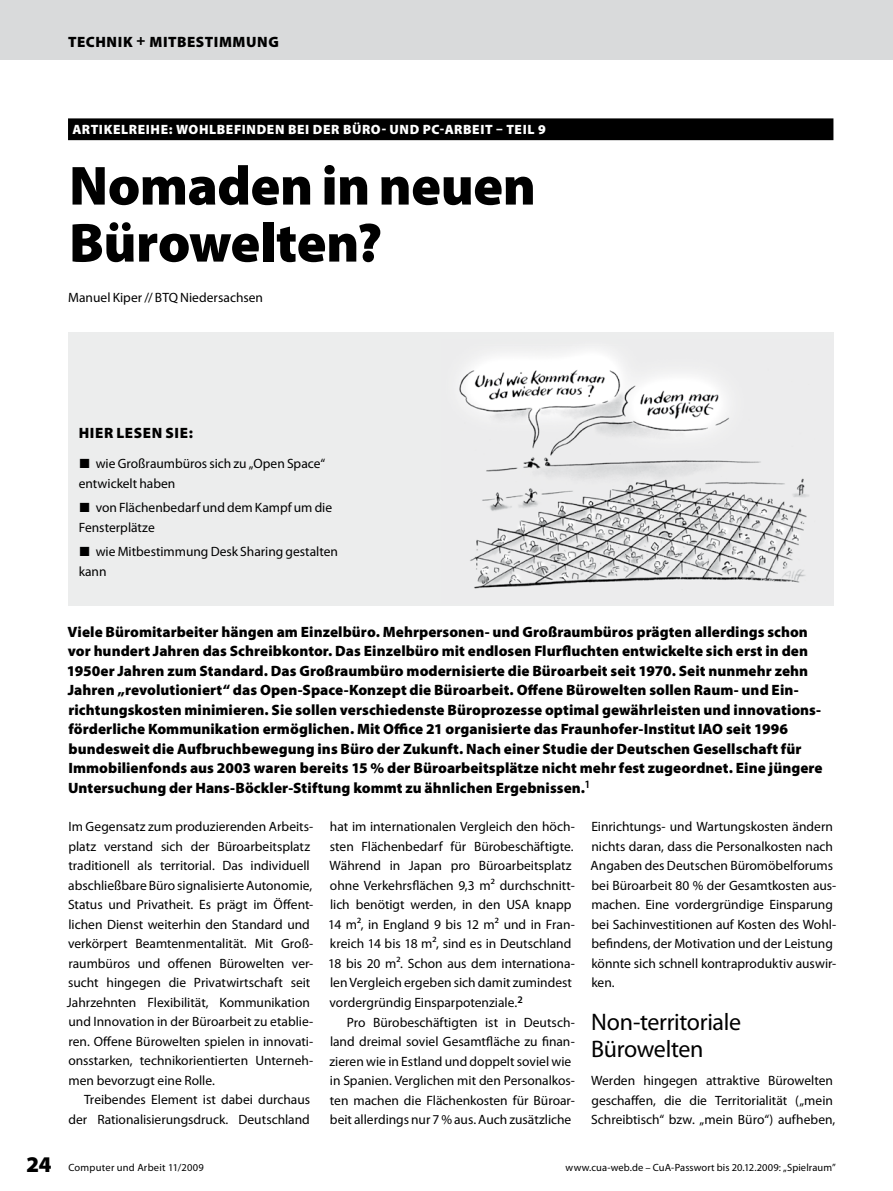
<style>
.page{position:relative;width:893px;height:1191px;background:#fff}
.page>*{position:absolute;margin:0;border:0;box-sizing:border-box;transform-origin:0 0}
.t1{font:900 55.5px/57px "Myriad Pro";letter-spacing:-.01em;color:#000}
.t2{font:24px/27px "Myriad Pro";letter-spacing:-.015em;color:#000}
.t3{font:900 15px/19.5px "Myriad Pro";color:#000}
.t4{font:900 15px "Myriad Pro";letter-spacing:.04em;color:#000}
.t5{font:13.5px/19.5px "Myriad Pro";color:#000}
.t6{font:900 13.5px "Myriad Pro";letter-spacing:.045em;color:#fff}
.t7{font:10.5px "Myriad Pro";letter-spacing:.01em;color:#000}
.s1{font-family:"The Mix Expert"}
.s2{font-weight:900;font-size:22.5px}
</style>
<div class="page">
<div style="left:0;top:0;width:893px;height:60px;background:#d9dadb"></div>
<div style="left:68px;top:118px;width:765px;height:22px;background:#000"></div>
<div style="left:68px;top:333px;width:765px;height:273px;background:#eceded"></div>
<img style="left:459px;top:350px;width:350px;height:239px">
<p class="t4" style="left:68px;top:32px;width:212px">TECHNIK + MITBESTIMMUNG</p>
<p class="t6" style="left:72px;top:120px;width:475px">ARTIKELREIHE: WOHLBEFINDEN BEI DER BÜRO- UND PC-ARBEIT – TEIL 9</p>
<h1 class="t1" style="left:69px;top:155px;width:468px">Nomaden in neuen<br>Bürowelten?</h1>
<p class="t5" style="left:68px;top:288px;width:196px">Manuel Kiper // BTQ Niedersachsen</p>
<p class="t4" style="left:79px;top:422px;width:116px">HIER LESEN SIE:</p>
<p class="t5" style="left:79px;top:454px;width:248px"><span class="s1">ó</span> wie Großraumbüros sich zu „Open Space“ entwickelt haben</p>
<p class="t5" style="left:79px;top:498px;width:255px"><span class="s1">ó</span> von Flächenbedarf und dem Kampf um die<br>Fensterplätze</p>
<p class="t5" style="left:79px;top:542px;width:261px"><span class="s1">ó</span> wie Mitbestimmung Desk Sharing gestalten kann</p>
<p class="t3" style="left:67px;top:621px;width:757px">Viele Büromitarbeiter hängen am Einzelbüro. Mehrpersonen- und Großraumbüros prägten allerdings schon vor hundert Jahren das Schreibkontor. Das Einzelbüro mit endlosen Flurfluchten entwickelte sich erst in den 1950er Jahren zum Standard. Das Großraumbüro modernisierte die Büroarbeit seit 1970. Seit nunmehr zehn Jahren „revolutioniert“ das Open-Space-Konzept die Büroarbeit. Offene Bürowelten sollen Raum- und Ein&shy;richtungskosten minimieren. Sie sollen verschiedenste Büroprozesse optimal gewährleisten und innovations&shy;förderliche Kommunikation ermöglichen. Mit Office 21 organisierte das Fraunhofer-Institut IAO seit 1996 bundesweit die Aufbruchbewegung ins Büro der Zukunft. Nach einer Studie der Deutschen Gesellschaft für Immobilienfonds aus 2003 waren bereits 15 % der Büroarbeitsplätze nicht mehr fest zugeordnet. Eine jüngere Untersuchung der Hans-Böckler-Stiftung kommt zu ähnlichen Ergebnissen.<sup>1</sup></p>
<p class="t5" style="left:328px;top:817px;width:248px">hat im internationalen Vergleich den höch&shy;sten Flächenbedarf für Bürobeschäftigte.<br>Während in Japan pro Büroarbeitsplatz ohne Verkehrsflächen 9,3 m² durchschnitt&shy;lich benötigt werden, in den USA knapp 14 m², in England 9 bis 12 m² und in Fran&shy;kreich 14 bis 18 m², sind es in Deutschland 18 bis 20 m². Schon aus dem internationa&shy;len Vergleich ergeben sich damit zumindest vordergründig Einsparpotenziale.<sup>2</sup></p>
<p class="t5" style="left:330px;top:1012px;width:247px;text-indent:17px">Pro Bürobeschäftigten ist in Deutsch&shy;land dreimal soviel Gesamtfläche zu finan&shy;zieren wie in Estland und doppelt soviel wie in Spanien. Verglichen mit den Personalkos&shy;ten machen die Flächenkosten für Büroar&shy;beit allerdings nur 7 % aus. Auch zusätzliche</p>
<p class="t5" style="left:591px;top:817px;width:247px">Einrichtungs- und Wartungskosten ändern nichts daran, dass die Personalkosten nach Angaben des Deutschen Büromöbelforums bei Büroarbeit 80 % der Gesamtkosten aus&shy;machen. Eine vordergründige Einsparung bei Sachinvestitionen auf Kosten des Wohl&shy;befindens, der Motivation und der Leistung könnte sich schnell kontraproduktiv auswir&shy;ken.</p>
<h2 class="t2" style="left:591px;top:1008px;width:151px">Non-territoriale<br>Bürowelten</h2>
<p class="t5" style="left:591px;top:1070px;width:246px">Werden hingegen attraktive Bürowelten geschaffen, die die Territorialität („mein<br>Schreibtisch“ bzw. „mein Büro“) aufheben,</p>
<p class="t5" style="left:67px;top:817px;width:248px">Im Gegensatz zum produzierenden Arbeits&shy;platz verstand sich der Büroarbeitsplatz traditionell als territorial. Das individuell abschließbare Büro signalisierte Autonomie, Status und Privatheit. Es prägt im Öffent&shy;lichen Dienst weiterhin den Standard und verkörpert Beamtenmentalität. Mit Groß&shy;raumbüros und offenen Bürowelten ver&shy;sucht hingegen die Privatwirtschaft seit Jahrzehnten Flexibilität, Kommunikation und Innovation in der Büroarbeit zu etablie&shy;ren. Offene Bürowelten spielen in innovati&shy;onsstarken, technikorientierten Unterneh&shy;men bevorzugt eine Rolle.</p>
<p class="t5" style="left:69px;top:1090px;width:243px;text-align:right">Treibendes Element ist dabei durchaus der Rationalisierungsdruck. Deutschland</p>
<p class="t7" style="left:27px;top:1161px;width:178px"><span class="s2">24</span> Computer und Arbeit 11/2009</p>
<p class="t7" style="left:566px;top:1161px;width:272px">www.cua-web.de – CuA-Passwort bis 20.12.2009: „Spielraum”</p>
</div>
